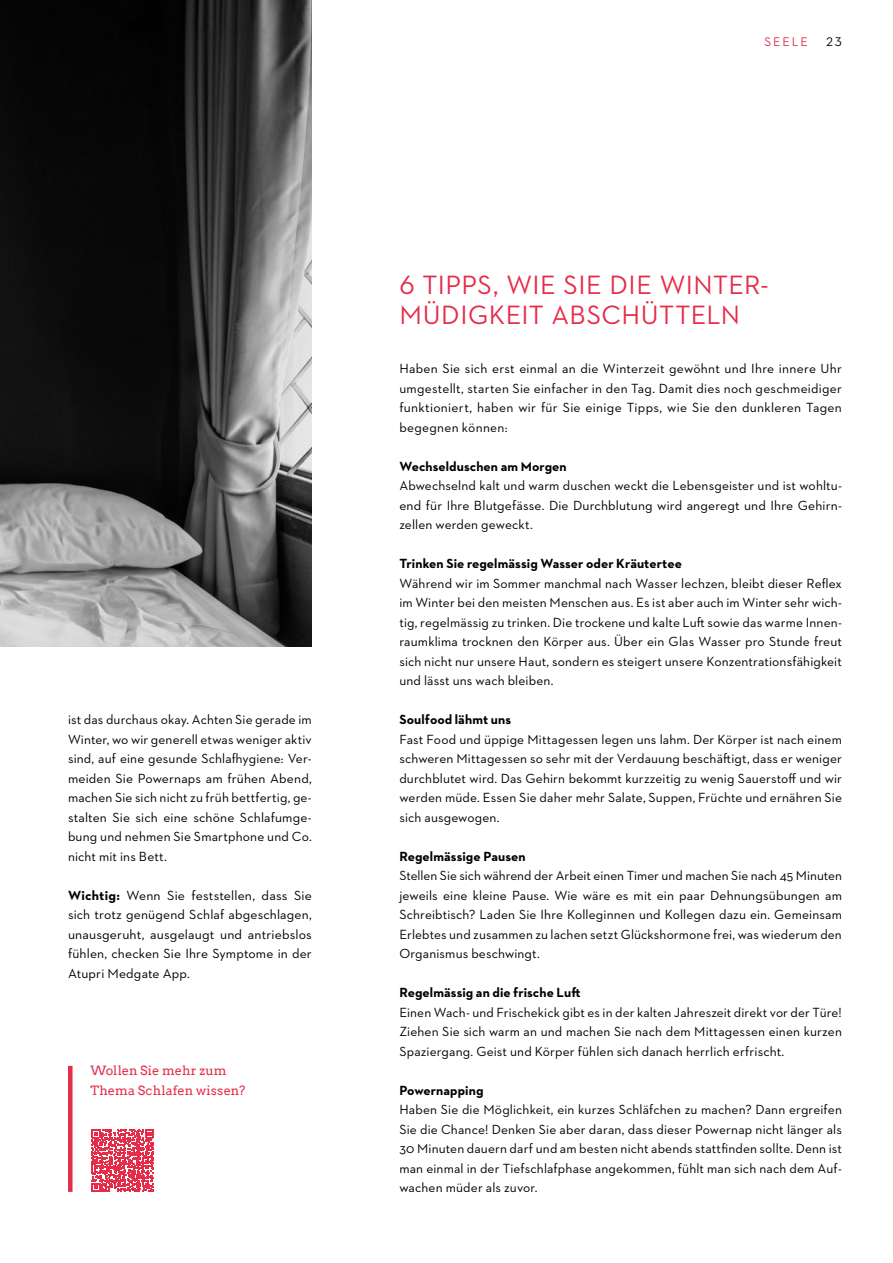
<style>
.page{position:relative;width:893px;height:1263px;background:#fff}
.page>*{position:absolute;margin:0;border:0;box-sizing:border-box;transform-origin:0 0}
.t1{font:27px/30px "Neutraface 2 Text";letter-spacing:.015em;color:#e52c48}
.t2{font:13.5px/19.5px "Neutraface 2 Text";letter-spacing:.01em;color:#000;text-align:justify}
.t3{font:700 13.5px "Neutraface 2 Text";letter-spacing:.005em;color:#000}
.t4{font:12.75px/19.5px "Arvo";letter-spacing:.01em;color:#e52c48}
.t5{font:12.75px "Neutraface 2 Text";letter-spacing:.15em;color:#e52c48}
.t6{font:12.75px "Neutraface 2 Text";color:#000}
.s1{font-weight:700}
</style>
<div class="page">
<div style="left:68px;top:1066px;width:5px;height:126px;background:#e52c48"></div>
<svg style="left:91px;top:1129px;width:63px;height:63px"></svg>
<img style="left:0;top:0;width:312px;height:646px">
<p class="t5" style="left:765px;top:34px;width:45px">SEELE</p>
<p class="t6" style="left:826px;top:34px;width:17px">23</p>
<p class="t2" style="left:68px;top:710px;width:245px">ist das durchaus okay. Achten Sie gerade im Winter, wo wir generell etwas weniger aktiv sind, auf eine gesunde Schlafhygiene: Ver&shy;meiden Sie Powernaps am frühen Abend, machen Sie sich nicht zu früh bettfertig, ge&shy;stalten Sie sich eine schöne Schlafumge&shy;bung und nehmen Sie Smartphone und Co. nicht mit ins Bett.</p>
<p class="t2" style="left:68px;top:885px;width:245px"><span class="s1">Wichtig:</span> Wenn Sie feststellen, dass Sie sich trotz genügend Schlaf abgeschlagen, unausgeruht, ausgelaugt und antriebslos fühlen, checken Sie Ihre Symptome in der Atupri Medgate App.</p>
<p class="t4" style="left:90px;top:1061px;width:157px">Wollen Sie mehr zum<br>Thema Schlafen wissen?</p>
<h1 class="t1" style="left:399px;top:270px;width:368px">6 TIPPS, WIE SIE DIE WINTER-<br>MÜDIGKEIT ABSCHÜTTELN</h1>
<p class="t2" style="left:399px;top:359px;width:444px">Haben Sie sich erst einmal an die Winterzeit gewöhnt und Ihre innere Uhr umgestellt, starten Sie einfacher in den Tag. Damit dies noch geschmeidiger funktioniert, haben wir für Sie einige Tipps, wie Sie den dunkleren Tagen begegnen können:</p>
<p class="t3" style="left:399px;top:458px;width:169px">Wechselduschen am Morgen</p>
<p class="t2" style="left:399px;top:476px;width:444px">Abwechselnd kalt und warm duschen weckt die Lebensgeister und ist wohltu&shy;end für Ihre Blutgefässe. Die Durchblutung wird angeregt und Ihre Gehirn&shy;zellen werden geweckt.</p>
<p class="t3" style="left:399px;top:555px;width:284px">Trinken Sie regelmässig Wasser oder Kräutertee</p>
<p class="t2" style="left:399px;top:573px;width:444px">Während wir im Sommer manchmal nach Wasser lechzen, bleibt dieser Reflex im Winter bei den meisten Menschen aus. Es ist aber auch im Winter sehr wich&shy;tig, regelmässig zu trinken. Die trockene und kalte Luft sowie das warme Innen&shy;raumklima trocknen den Körper aus. Über ein Glas Wasser pro Stunde freut sich nicht nur unsere Haut, sondern es steigert unsere Konzentrationsfähigkeit und lässt uns wach bleiben.</p>
<p class="t3" style="left:399px;top:711px;width:113px">Soulfood lähmt uns</p>
<p class="t2" style="left:399px;top:729px;width:444px">Fast Food und üppige Mittagessen legen uns lahm. Der Körper ist nach einem schweren Mittagessen so sehr mit der Verdauung beschäftigt, dass er weniger durchblutet wird. Das Gehirn bekommt kurzzeitig zu wenig Sauerstoff und wir werden müde. Essen Sie daher mehr Salate, Suppen, Früchte und ernähren Sie sich ausgewogen.</p>
<p class="t3" style="left:399px;top:848px;width:128px">Regelmässige Pausen</p>
<p class="t2" style="left:399px;top:866px;width:444px">Stellen Sie sich während der Arbeit einen Timer und machen Sie nach 45 Minuten jeweils eine kleine Pause. Wie wäre es mit ein paar Dehnungsübungen am Schreibtisch? Laden Sie Ihre Kolleginnen und Kollegen dazu ein. Gemeinsam Erlebtes und zusammen zu lachen setzt Glückshormone frei, was wiederum den Organismus beschwingt.</p>
<p class="t3" style="left:399px;top:984px;width:183px">Regelmässig an die frische Luft</p>
<p class="t2" style="left:399px;top:1002px;width:444px">Einen Wach- und Frischekick gibt es in der kalten Jahreszeit direkt vor der Türe!<br>Ziehen Sie sich warm an und machen Sie nach dem Mittagessen einen kurzen Spaziergang. Geist und Körper fühlen sich danach herrlich erfrischt.</p>
<p class="t3" style="left:399px;top:1082px;width:86px">Powernapping</p>
<p class="t2" style="left:399px;top:1100px;width:444px">Haben Sie die Möglichkeit, ein kurzes Schläfchen zu machen? Dann ergreifen Sie die Chance! Denken Sie aber daran, dass dieser Powernap nicht länger als 30 Minuten dauern darf und am besten nicht abends stattfinden sollte. Denn ist man einmal in der Tiefschlafphase angekommen, fühlt man sich nach dem Auf&shy;wachen müder als zuvor.</p>
</div>
